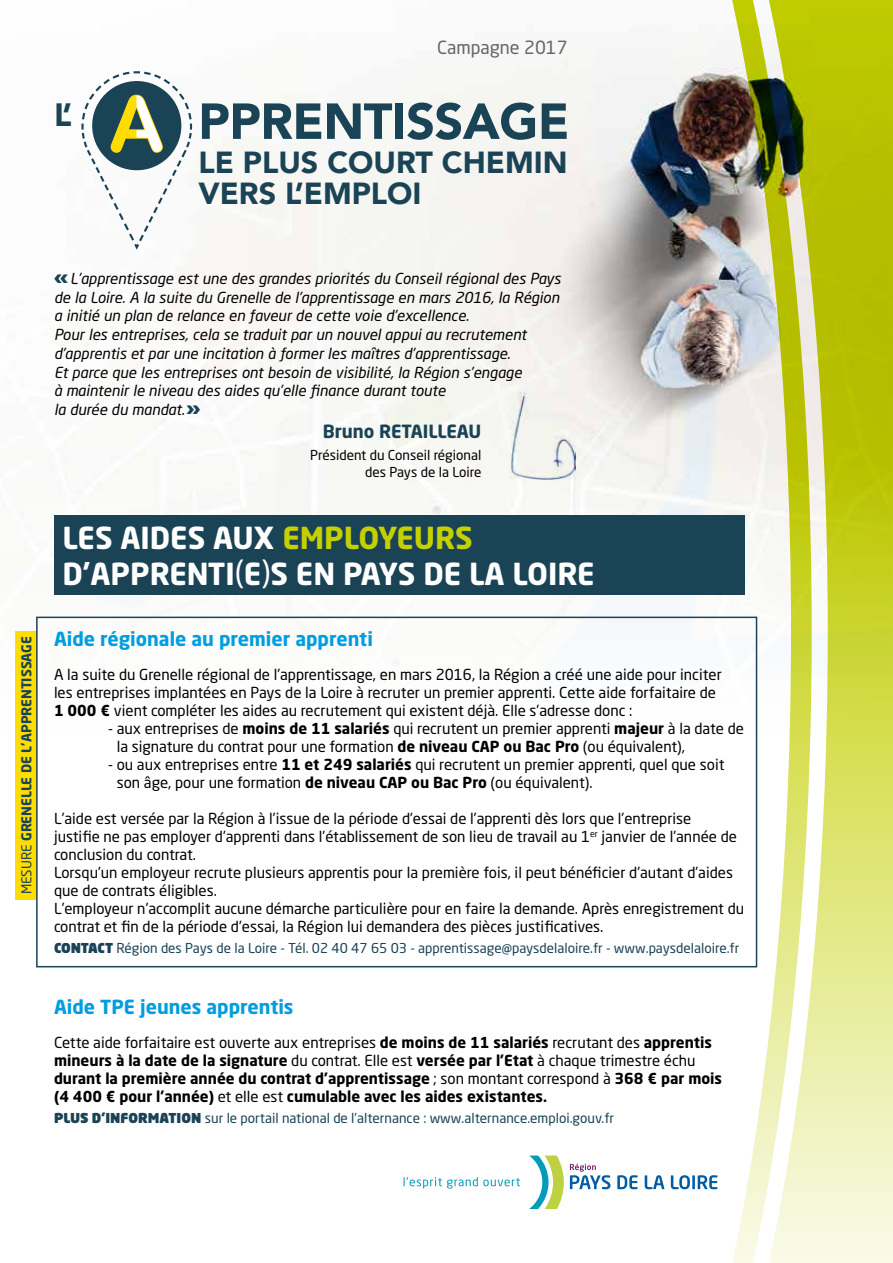
<style>
.page{position:relative;width:893px;height:1263px;background:#fff}
.page>*{position:absolute;margin:0;border:0;box-sizing:border-box;transform-origin:0 0}
.t1{font:900 50.1px "Avenir";letter-spacing:-.01em;color:#1a4356}
.t2{font:900 32.25px "Avenir";color:#1a4356}
.t3{font:900 30.45px/31.2px "Avenir";color:#1a4356}
.t4{font:700 30px/36px "Neo Sans Std";color:#fff}
.t5{font:700 19.2px "Neo Sans Std";color:#009ee0}
.t6{font:700 18px "Neo Sans Std";color:#1a4356}
.t7{font:18px "Neo Sans Std";color:#646567}
.t8{font:15px/18px "Neo Sans Std";color:#000}
.t9{font:italic 15px/18.8px "Neo Sans Std";color:#000}
.t10{font:700 15px/18px "Neo Sans Std";color:#000}
.t11{font:13.5px "Neo Sans Std";color:#1a4356}
.t12{font:13.5px/16.5px "Neo Sans Std";color:#000;text-align:right}
.t13{font:700 13.5px "Neo Sans Std";color:#1a4356}
.t14{font:900 13.5px "Neo Sans Std";color:#1a4356}
.s1{font-weight:400}
.s2{font-weight:900;font-style:normal;font-size:18px;color:#1a4356}
.s3{color:#c4d000}
.s4{font-weight:700}
.s5{font-weight:900}
</style>
<div class="page">
<img style="left:15px;top:32px;width:712px;height:1158px">
<svg style="left:727px;top:0;width:166px;height:1263px"></svg>
<svg style="left:80px;top:70px;width:113px;height:182px"></svg>
<svg style="left:570px;top:1164px;width:40px;height:25px"></svg>
<svg style="left:617px;top:1175px;width:21px;height:14px"></svg>
<svg style="left:645px;top:1175px;width:19px;height:14px"></svg>
<svg style="left:671px;top:1175px;width:19px;height:14px"></svg>
<hr style="left:692px;top:1175px;width:3px;height:14px;background:#005ca5">
<svg style="left:698px;top:1175px;width:19px;height:14px"></svg>
<svg style="left:529px;top:1155px;width:35px;height:54px"></svg>
<svg style="left:404px;top:1177px;width:116px;height:11px"></svg>
<div style="left:16px;top:631px;width:21px;height:268px;background:#fd0"></div>
<img style="left:510px;top:392px;width:65px;height:87px">
<div style="left:54px;top:515px;width:690px;height:80px;background:#1a4356"></div>
<div style="left:36px;top:617px;width:721px;height:350px;border:2px solid #1a4356"></div>
<p class="t7" style="left:437px;top:37px;width:132px">Campagne 2017</p>
<h2 class="t2" style="left:54px;top:88px;width:20px">L’</h2>
<h1 class="t1" style="left:198px;top:79px;width:372px">PPRENTISSAGE</h1>
<h3 class="t3" style="left:198px;top:146px;width:371px">LE PLUS COURT CHEMIN<br>VERS L’EMPLOI</h3>
<p class="t13" style="left:18px;top:894px;width:260px;rotate:-90deg"><span class="s1">Mesure</span> grenelle de l’apprentissage</p>
<p class="t9" style="left:54px;top:269px;width:508px"><span class="s2">«</span>L’apprentissage est une des grandes priorités du Conseil régional des Pays de la Loire. A la suite du Grenelle de l’apprentissage en mars 2016, la Région a initié un plan de relance en faveur de cette voie d’excellence.<br>Pour les entreprises, cela se traduit par un nouvel appui au recrutement d’apprentis et par une incitation à former les maîtres d’apprentissage.<br>Et parce que les entreprises ont besoin de visibilité, la Région s’engage<br>à maintenir le niveau des aides qu’elle finance durant toute<br>la durée du mandat.<span class="s2">»</span></p>
<p class="t6" style="left:323px;top:419px;width:68px">Bruno RETAILLEA</p>
<p class="t6" style="left:469px;top:419px;width:14px">U</p>
<p class="t12" style="left:310px;top:447px;width:173px">Président du Conseil régional des Pays de la Loire</p>
<h3 class="t4" style="left:63px;top:519px;width:533px">Les aides aux <span class="s3">employeurs </span>d’apprenti<span class="s1">(</span>e<span class="s1">)</span>s en Pays de la Loire</h3>
<p class="t5" style="left:54px;top:626px;width:320px">Aide régionale au premier apprenti</p>
<p class="t8" style="left:54px;top:665px;width:669px">A la suite du Grenelle régional de l’apprentissage, en mars 2016, la Région a créé une aide pour inciter les entreprises implantées en Pays de la Loire à recruter un premier apprenti. Cette aide forfaitaire de<br><span class="s4">1 000 €</span> vient compléter les aides au recrutement qui existent déjà. Elle s’adresse donc :</p>
<p class="t8" style="left:117px;top:719px;width:629px;text-indent:-9px">- aux entreprises de <span class="s4">moins de 11 salariés</span> qui recrutent un premier apprenti <span class="s4">majeur</span> à la date de la signature du contrat pour une formation <span class="s4">de niveau CAP ou Bac Pro</span> (ou équivalent),</p>
<p class="t8" style="left:117px;top:755px;width:609px;text-indent:-9px">- ou aux entreprises entre <span class="s4">11 et 249 salariés</span> qui recrutent un premier apprenti, quel que soit son âge, pour une formation <span class="s4">de niveau CAP ou Bac Pro</span> (ou équivalent).</p>
<p class="t8" style="left:54px;top:809px;width:692px">L’aide est versée par la Région à l’issue de la période d’essai de l’apprenti dès lors que l’entreprise<br>justifie ne pas employer d’apprenti dans l’établissement de son lieu de travail au 1<sup>er</sup> janvier de l’année de conclusion du contrat.<br>Lorsqu’un employeur recrute plusieurs apprentis pour la première fois, il peut bénéficier d’autant d’aides que de contrats éligibles.<br>L’employeur n’accomplit aucune démarche particulière pour en faire la demande. Après enregistrement du contrat et fin de la période d’essai, la Région lui demandera des pièces justificatives.</p>
<p class="t14" style="left:54px;top:939px;width:17px">CONTACT</p>
<p class="t11" style="left:116px;top:940px;width:624px">Région des Pays de la Loire - Tél. 02 40 47 65 03 - apprentissage@paysdelaloire.fr - www.paysdelaloire.fr</p>
<p class="t5" style="left:54px;top:994px;width:59px">Aide TPE</p>
<p class="t5" style="left:140px;top:994px;width:155px">jeunes apprentis</p>
<p class="t10" style="left:54px;top:1033px;width:670px"><span class="s1">Cette aide forfaitaire est ouverte aux entreprises</span> de moins de 11 salariés <span class="s1">recrutant des</span> apprentis mineurs à la date de la signature <span class="s1">du contrat. Elle est</span> versée par l’Etat <span class="s1">à chaque trimestre échu </span>durant la première année du contrat d’apprentissage <span class="s1">; son montant correspond à</span> 368 € par mois (4 400 € pour l’année) <span class="s1">et elle est</span> cumulable avec les aides existantes.</p>
<p class="t11" style="left:54px;top:1109px;width:562px"><span class="s5">PLUS D’INFORMATION</span> sur le portail national de l’alternance : www.alternance.emploi.gouv.fr</p>
</div>
